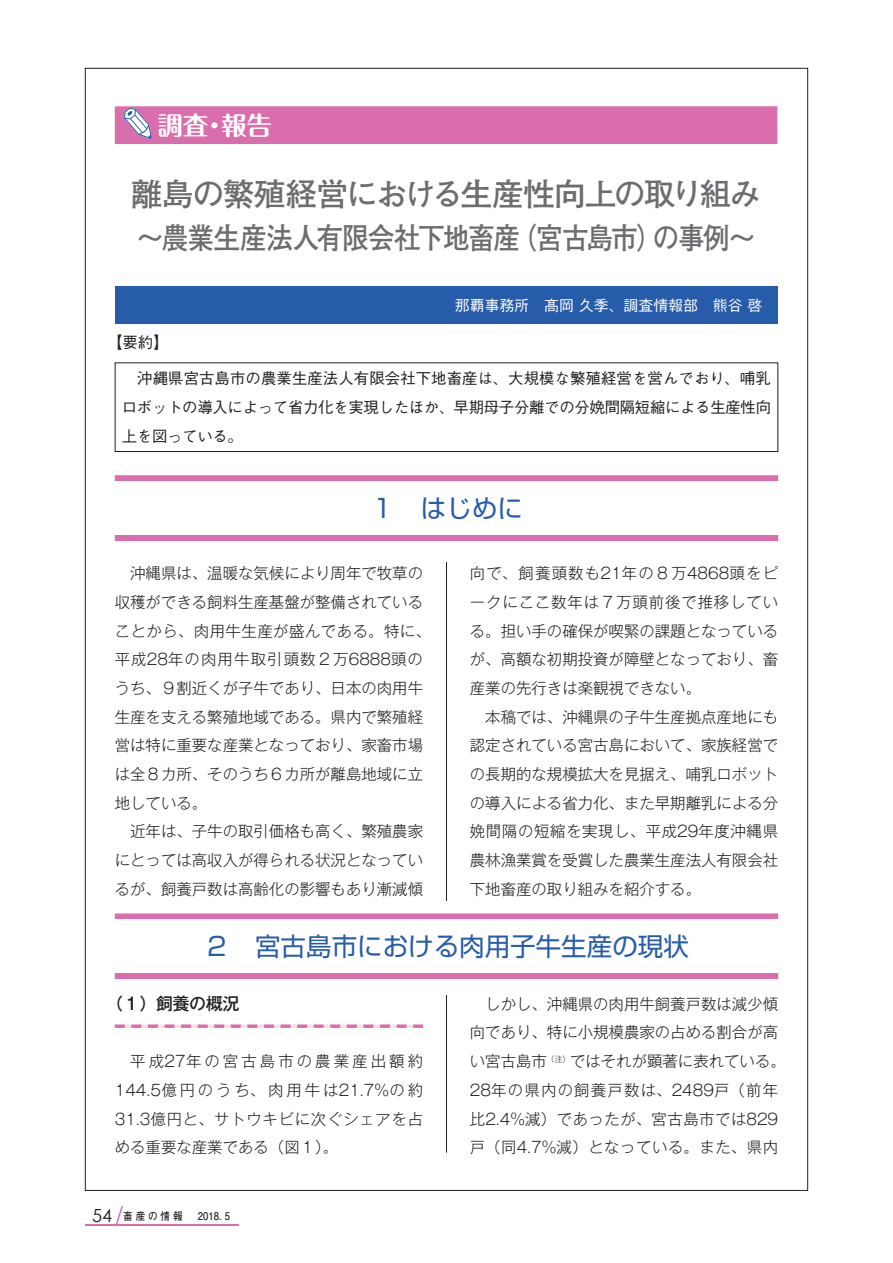
<style>
.page{position:relative;width:893px;height:1263px;background:#fff}
.page>*{position:absolute;margin:0;border:0;box-sizing:border-box;transform-origin:0 0}
.t1{font:700 31.95px "Futo Go B101 Pr 5";letter-spacing:-.055em;color:#6c6d70}
.t2{font:700 29.7px "Futo Go B101 Pr 5";letter-spacing:-.04em;color:#6c6d70;scale:.9 1}
.t3{font:25.5px "Shin Go Pr 5";color:#275caa}
.t4{font:700 25.5px "Maru Fo Pro";color:#fff}
.t5{font:500 16.95px "Gothic MB101 Pr 5";letter-spacing:-.025em;color:#231f20}
.t6{font:300 15.45px/28.7px "Gothic MB101 Pr 5";color:#231f20;text-align:justify}
.t7{font:500 15.45px/28.7px "Gothic BBB Pr 5";letter-spacing:-.02em;color:#231f20;text-align:justify}
.t8{font:500 15.45px "Gothic BBB Pro";color:#231f20}
.t9{font:500 14.85px "Gothic BBB Pr 5";color:#fff}
.t10{font:700 10.65px "Futo Go B101 Pro";letter-spacing:.3em;color:#231f20;scale:.9 1}
.s1{font-family:"Century Gothic";font-weight:400;font-size:18px}
</style>
<div class="page">
<hr style="left:446px;top:106px;width:1px;height:1046px;background:#231f20">
<svg style="left:85px;top:1225px;width:153px;height:1px"></svg>
<svg style="left:114px;top:1206px;width:10px;height:21px"></svg>
<div style="left:113px;top:81px;width:663px;height:480px;background:#fff"></div>
<svg style="left:115px;top:475px;width:663px;height:66px;background:#dd7ab2"></svg>
<div style="left:115px;top:482px;width:663px;height:53px;background:#fff"></div>
<div style="left:115px;top:362px;width:663px;height:90px;border:1px solid #231f20"></div>
<div style="left:115px;top:907px;width:663px;height:6px;background:#fff"></div>
<svg style="left:115px;top:913px;width:663px;height:66px;background:#de7db4"></svg>
<div style="left:115px;top:920px;width:663px;height:53px;background:#fff"></div>
<div style="left:115px;top:979px;width:663px;height:9px;background:#fff"></div>
<svg style="left:115px;top:1024px;width:308px;height:4px"></svg>
<div style="left:115px;top:286px;width:662px;height:38px;background:#275caa"></div>
<div style="left:115px;top:106px;width:662px;height:38px;background:#da6dab"></div>
<h3 class="t4" style="left:157px;top:105px;width:142px">調査・報告　</h3>
<h1 class="t1" style="left:131px;top:168px;width:632px">離島の繁殖経営における生産性向上の取り組み</h1>
<h2 class="t2" style="left:137px;top:214px;width:689px">～農業生産法人有限会社下地畜産（宮古島市）の事例～</h2>
<p class="t8" style="left:107px;top:329px;width:63px">【要約】</p>
<p class="t9" style="left:455px;top:293px;width:309px">那覇事務所　髙岡久季、調査情報部　熊谷啓</p>
<p class="t7" style="left:122px;top:363px;width:651px;text-indent:15px">沖縄県宮古島市の農業生産法人有限会社下地畜産は、大規模な繁殖経営を営んでおり、哺乳ロボットの導入によって省力化を実現したほか、早期母子分離での分娩間隔短縮による生産性向上を図っている。</p>
<h3 class="t3" style="left:370px;top:487px;width:155px">１　はじめに</h3>
<p class="t6" style="left:115px;top:558px;width:317px;text-align:left;text-indent:15px">沖縄県は、温暖な気候により周年で牧草の収穫ができる飼料生産基盤が整備されていることから、肉用牛生産が盛んである。特に、平成28年の肉用牛取引頭数２万6888頭のうち、９割近くが子牛であり、日本の肉用牛生産を支える繁殖地域である。県内で繁殖経営は特に重要な産業となっており、家畜市場は全８カ所、そのうち６カ所が離島地域に立地している。</p>
<p class="t6" style="left:115px;top:816px;width:310px;text-indent:15px">近年は、子牛の取引価格も高く、繁殖農家にとっては高収入が得られる状況となっているが、飼養戸数は高齢化の影響もあり漸減傾</p>
<p class="t6" style="left:470px;top:558px;width:310px">向で、飼養頭数も21年の８万4868頭をピークにここ数年は７万頭前後で推移している。担い手の確保が喫緊の課題となっているが、高額な初期投資が障壁となっており、畜産業の先行きは楽観視できない。</p>
<p class="t6" style="left:470px;top:701px;width:310px;text-indent:15px">本稿では、沖縄県の子牛生産拠点産地にも認定されている宮古島において、家族経営での長期的な規模拡大を見据え、哺乳ロボットの導入による省力化、また早期離乳による分娩間隔の短縮を実現し、平成29年度沖縄県農林漁業賞を受賞した農業生産法人有限会社下地畜産の取り組みを紹介する。</p>
<h3 class="t3" style="left:204px;top:925px;width:486px">２　宮古島市における肉用子牛生産の現状</h3>
<p class="t5" style="left:106px;top:989px;width:135px">（１）飼養の概況</p>
<p class="t6" style="left:470px;top:988px;width:317px;text-align:center">しかし、沖縄県の肉用牛飼養戸数は減少傾<br>向であり、特に小規模農家の占める割合が高い宮古島市<sup>（注）</sup>ではそれが顕著に表れている。<br>28年の県内の飼養戸数は、2489戸（前年比2.4%減）であったが、宮古島市では829戸（同4.7%減）となっている。また、県内</p>
<p class="t6" style="left:115px;top:1045px;width:310px;text-indent:15px">平成27年の宮古島市の農業産出額約144.5億円のうち、肉用牛は21.7%の約31.3億円と、サトウキビに次ぐシェアを占める重要な産業である（図１）。</p>
<p class="t10" style="left:92px;top:1208px;width:155px"><span class="s1">54</span> 畜産の情報　2018. 5</p>
</div>
